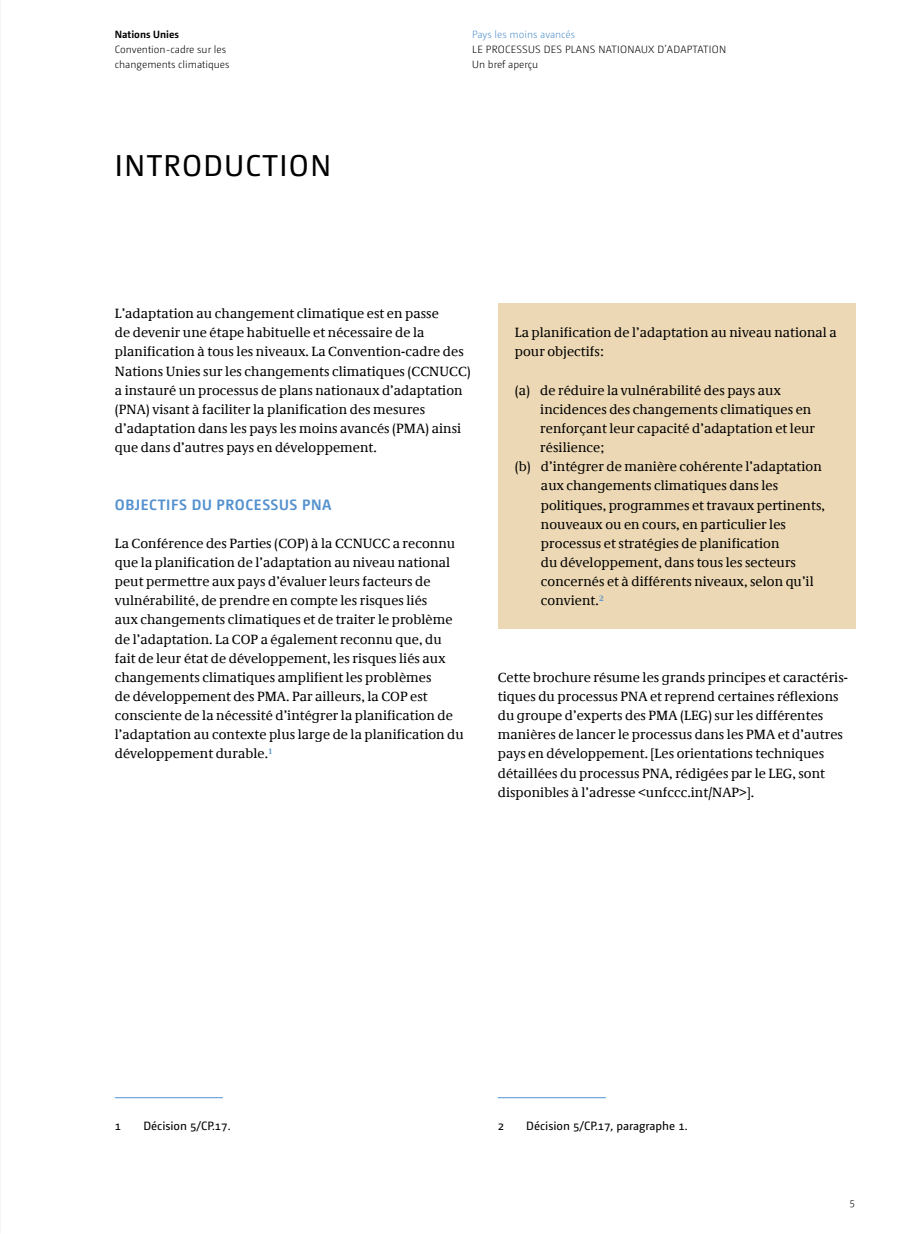
<style>
.page{position:relative;width:902px;height:1234px;background:#fff}
.page>*{position:absolute;margin:0;border:0;box-sizing:border-box;transform-origin:0 0}
.t1{font:30px "Camingo Dos Pro";letter-spacing:.045em;color:#000}
.t2{font:700 15px "Camingo Dos Pro";letter-spacing:.04em;color:#5491ce}
.t3{font:13.5px/19.2px "Demos Com";letter-spacing:.005em;color:#000}
.t4{font:12px "Camingo Dos Pro";color:#000}
.t5{font:300 10.5px/15px "Camingo Dos Pro";color:#000}
.t6{font:300 10.5px "Camingo Dos Pro";color:#5491ce}
.t7{font:700 10.5px "Camingo Dos Pro";color:#000}
</style>
<div class="page">
<div style="left:497px;top:303px;width:358px;height:325px;background:#ecd8b4"></div>
<hr style="left:115px;top:1097px;width:108px;height:1px;background:#5491ce">
<hr style="left:497px;top:1097px;width:108px;height:1px;background:#5491ce">
<p class="t7" style="left:115px;top:28px;width:66px">Nations Unies</p>
<p class="t5" style="left:115px;top:42px;width:116px">Convention-cadre sur les changements climatiques</p>
<h1 class="t1" style="left:115px;top:148px;width:218px">INTRODUCTION</h1>
<p class="t6" style="left:472px;top:28px;width:104px">Pays les moins avancés</p>
<p class="t5" style="left:472px;top:42px;width:21px">Le processus</p>
<p class="t5" style="left:543px;top:42px;width:7px">des</p>
<p class="t5" style="left:565px;top:42px;width:7px">plans</p>
<p class="t5" style="left:598px;top:42px;width:8px">nationaux</p>
<p class="t5" style="left:657px;top:42px;width:17px">d’adaptation</p>
<p class="t5" style="left:472px;top:57px;width:67px">Un bref aperçu</p>
<p class="t3" style="left:115px;top:304px;width:357px">L’adaptation au changement climatique est en passe<br>de devenir une étape habituelle et nécessaire de la planification à tous les niveaux. La Convention-cadre des Nations Unies sur les changements climatiques (CCNUCC) a instauré un processus de plans nationaux d’adaptation (PNA) visant à faciliter la planification des mesures d’adaptation dans les pays les moins avancés (PMA) ainsi que dans d’autres pays en développement.</p>
<p class="t2" style="left:115px;top:495px;width:218px">OBJECTIFS DU PROCESSUS PNA</p>
<p class="t3" style="left:115px;top:533px;width:350px">La Conférence des Parties (COP) à la CCNUCC a reconnu que la planification de l’adaptation au niveau national peut permettre aux pays d’évaluer leurs facteurs de vulnérabilité, de prendre en compte les risques liés<br>aux changements climatiques et de traiter le problème de l’adaptation. La COP a également reconnu que, du fait de leur état de développement, les risques liés aux changements climatiques amplifient les problèmes<br>de développement des PMA. Par ailleurs, la COP est consciente de la nécessité d’intégrer la planification de l’adaptation au contexte plus large de la planification du développement durable.<sup>1</sup></p>
<p class="t3" style="left:514px;top:323px;width:323px">La planification de l’adaptation au niveau national a pour objectifs:</p>
<p class="t3" style="left:514px;top:380px;width:267px">(a) de réduire la vulnérabilité des pays aux</p>
<p class="t3" style="left:540px;top:400px;width:272px">incidences des changements climatiques en</p>
<p class="t3" style="left:540px;top:419px;width:276px">renforçant leur capacité d’adaptation et leur</p>
<p class="t3" style="left:540px;top:438px;width:65px">résilience;</p>
<p class="t3" style="left:514px;top:457px;width:308px">(b) d’intégrer de manière cohérente l’adaptation</p>
<p class="t3" style="left:541px;top:476px;width:239px">aux changements climatiques dans les</p>
<p class="t3" style="left:541px;top:495px;width:285px">politiques, programmes et travaux pertinents,</p>
<p class="t3" style="left:541px;top:514px;width:246px">nouveaux ou en cours, en particulier les</p>
<p class="t3" style="left:541px;top:534px;width:240px">processus et stratégies de planification</p>
<p class="t3" style="left:541px;top:553px;width:256px">du développement, dans tous les secteurs</p>
<p class="t3" style="left:541px;top:572px;width:274px">concernés et à différents niveaux, selon qu’il</p>
<p class="t3" style="left:541px;top:591px;width:64px">convient.<sup>2</sup></p>
<p class="t3" style="left:497px;top:667px;width:351px">Cette brochure résume les grands principes et caractéris&shy;tiques du processus PNA et reprend certaines réflexions du groupe d’experts des PMA (LEG) sur les différentes manières de lancer le processus dans les PMA et d’autres pays en développement. [Les orientations techniques détaillées du processus PNA, rédigées par le LEG, sont disponibles à l’adresse &lt;unfccc.int/NAP&gt;].</p>
<p class="t4" style="left:115px;top:1118px;width:8px">1</p>
<p class="t4" style="left:143px;top:1118px;width:89px">Décision 5/CP.17.</p>
<p class="t4" style="left:497px;top:1118px;width:8px">2</p>
<p class="t4" style="left:526px;top:1118px;width:163px">Décision 5/CP.17, paragraphe 1.</p>
<p class="t5" style="left:849px;top:1194px;width:7px">5</p>
</div>
